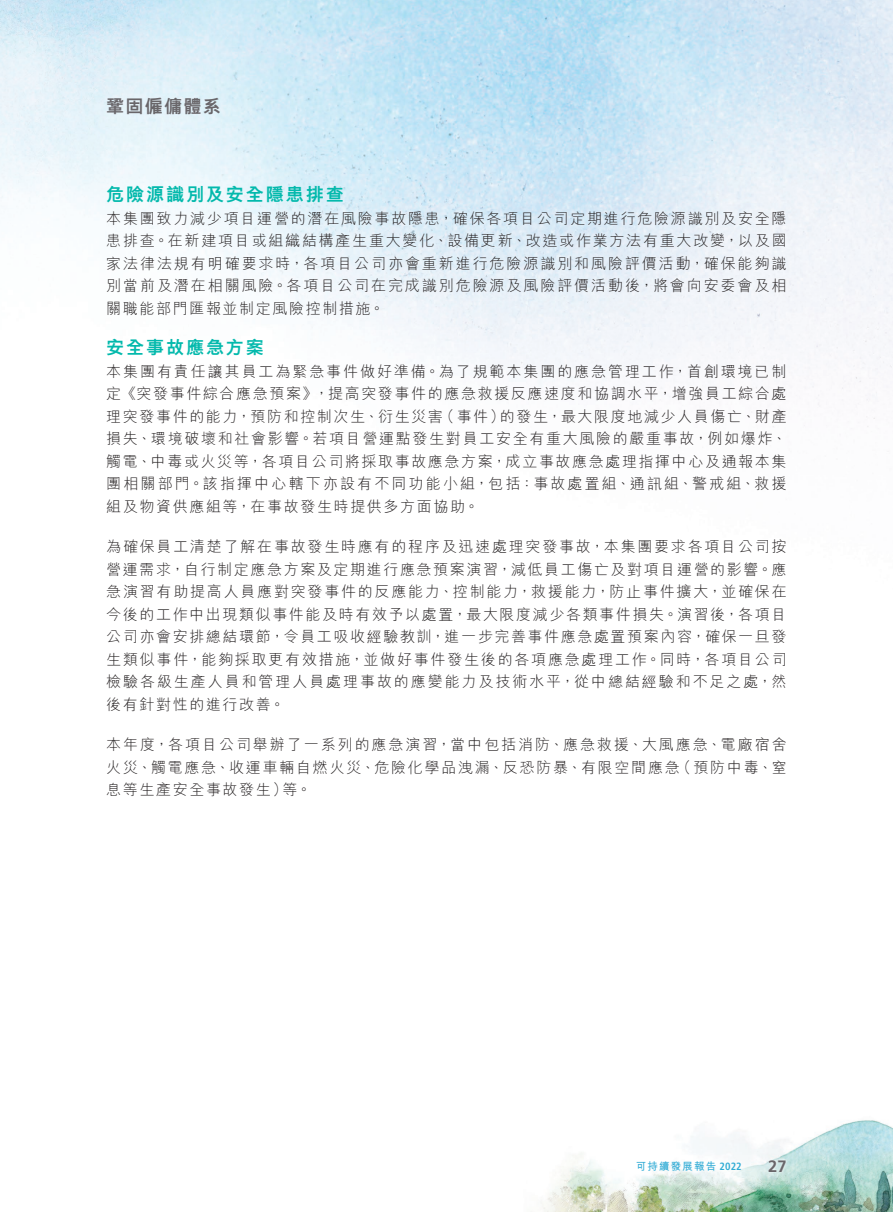
<style>
.page{position:relative;width:893px;height:1212px;background:#fff}
.page>*{position:absolute;margin:0;border:0;box-sizing:border-box;transform-origin:0 0}
.t1{font:800 18px "M Hei HK";letter-spacing:.11em;color:#03b9ac}
.t2{font:800 18px "M Hei HK";letter-spacing:.07em;color:#69666a}
.t3{font:700 16.5px "Frutiger LT Std";color:#69666a}
.t4{font:300 15px/22.5px "M Hei HK";letter-spacing:.12em;color:#231f20;text-align:justify}
.t5{font:700 10.5px "M Hei HK";letter-spacing:.115em;color:#30abd5}
.s1{font-family:"Frutiger LT Std";font-stretch:condensed}
</style>
<div class="page">
<img style="left:0;top:0;width:893px;height:1212px">
<svg style="left:766px;top:1158px;width:22px;height:16px"></svg>
<p class="t2" style="left:106px;top:97px;width:116px">鞏固僱傭體系</p>
<p class="t1" style="left:106px;top:185px;width:239px">危險源識別及安全隱患排查</p>
<p class="t4" style="left:106px;top:207px;width:682px">本集團致力減少項目運營的潛在風險事故隱患，確保各項目公司定期進行危險源識別及安全隱患排查。在新建項目或組織結構產生重大變化、設備更新、改造或作業方法有重大改變，以及國家法律法規有明確要求時，各項目公司亦會重新進行危險源識別和風險評價活動，確保能夠識別當前及潛在相關風險。各項目公司在完成識別危險源及風險評價活動後，將會向安委會及相關職能部門匯報並制定風險控制措施。</p>
<p class="t1" style="left:106px;top:338px;width:159px">安全事故應急方案</p>
<p class="t4" style="left:106px;top:360px;width:682px">本集團有責任讓其員工為緊急事件做好準備。為了規範本集團的應急管理工作，首創環境已制定《突發事件綜合應急預案》，提高突發事件的應急救援反應速度和協調水平，增強員工綜合處理突發事件的能力，預防和控制次生、衍生災害（事件）的發生，最大限度地減少人員傷亡、財產損失、環境破壞和社會影響。若項目營運點發生對員工安全有重大風險的嚴重事故，例如爆炸、觸電、中毒或火災等，各項目公司將採取事故應急方案，成立事故應急處理指揮中心及通報本集團相關部門。該指揮中心轄下亦設有不同功能小組，包括：事故處置組、通訊組、警戒組、救援組及物資供應組等，在事故發生時提供多方面協助。</p>
<p class="t4" style="left:106px;top:535px;width:682px">為確保員工清楚了解在事故發生時應有的程序及迅速處理突發事故，本集團要求各項目公司按營運需求，自行制定應急方案及定期進行應急預案演習，減低員工傷亡及對項目運營的影響。應急演習有助提高人員應對突發事件的反應能力、控制能力，救援能力，防止事件擴大，並確保在今後的工作中出現類似事件能及時有效予以處置，最大限度減少各類事件損失。演習後，各項目公司亦會安排總結環節，令員工吸收經驗教訓，進一步完善事件應急處置預案內容，確保一旦發生類似事件，能夠採取更有效措施，並做好事件發生後的各項應急處理工作。同時，各項目公司檢驗各級生產人員和管理人員處理事故的應變能力及技術水平，從中總結經驗和不足之處，然後有針對性的進行改善。</p>
<p class="t4" style="left:106px;top:733px;width:682px">本年度，各項目公司舉辦了一系列的應急演習，當中包括消防、應急救援、大風應急、電廠宿舍火災、觸電應急、收運車輛自燃火災、危險化學品洩漏、反恐防暴、有限空間應急（預防中毒、窒息等生產安全事故發生）等。</p>
<p class="t5" style="left:636px;top:1159px;width:108px">可持續發展報告 <span class="s1">2022</span></p>
<p class="t3" style="left:768px;top:1156px;width:20px">27</p>
</div>
